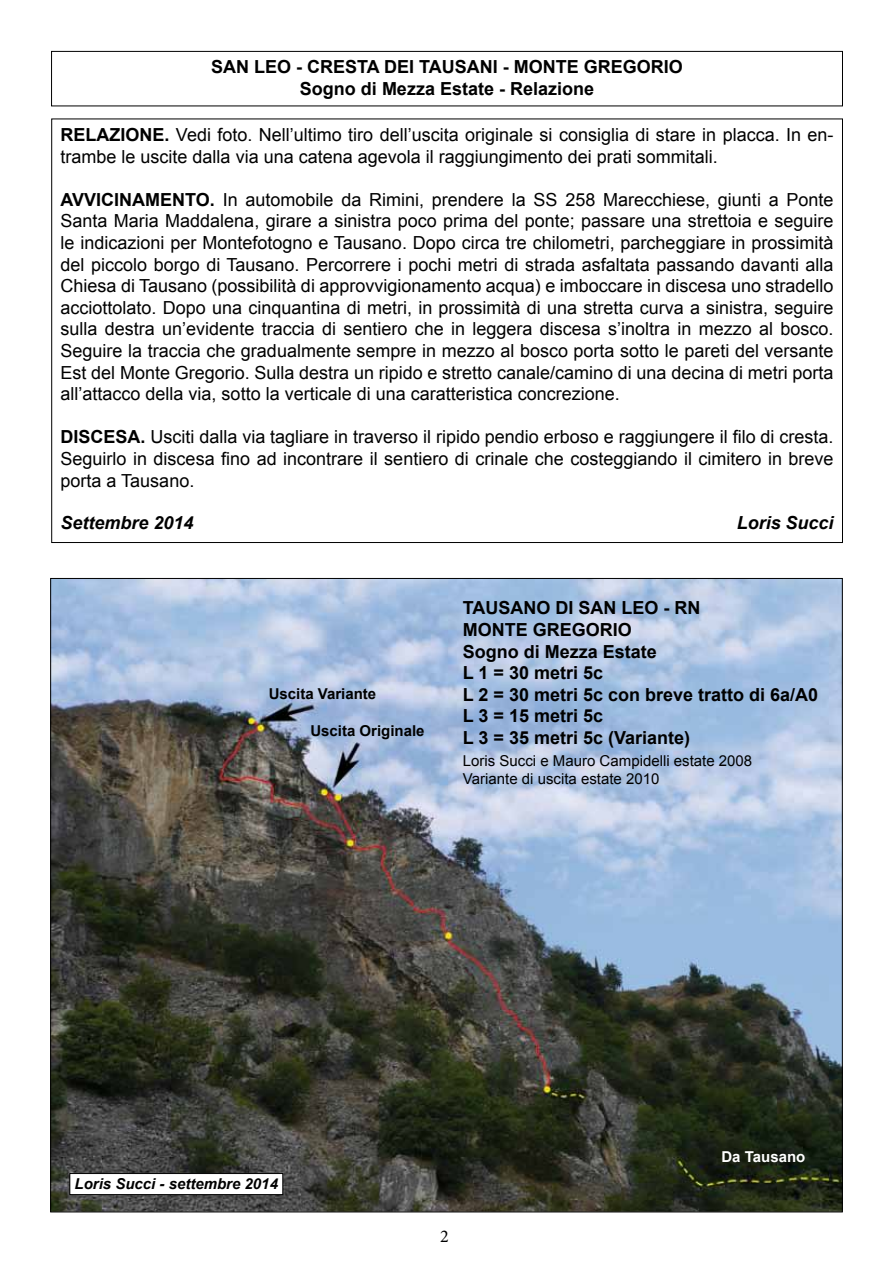
<style>
.page{position:relative;width:893px;height:1263px;background:#fff}
.page>*{position:absolute;margin:0;border:0;box-sizing:border-box;transform-origin:0 0}
.t1{font:18px/21.6px "Arial";color:#000;text-align:justify}
.t2{font:700 18px/21.6px "Arial";color:#000;text-align:center}
.t3{font:italic 700 18px "Arial";color:#000}
.t4{font:18px "Minion Pro";color:#000}
.t5{font:15px/18px "Arial";color:#000}
.t6{font:700 15px "Arial";color:#000}
.t7{font:italic 700 15px "Arial";color:#000}
.t8{font:700 15px "Arial";color:#fff}
.s1{font-weight:700}
</style>
<div class="page">
<img style="left:52px;top:580px;width:789px;height:630px">
<div style="left:51px;top:51px;width:792px;height:55px;border:1px solid #000"></div>
<div style="left:70px;top:1173px;width:213px;height:21px;background:#fff"></div>
<div style="left:69px;top:1173px;width:214px;height:22px;border:1px solid #000"></div>
<p class="t2" style="left:211px;top:57px;width:473px">SAN LEO - CRESTA DEI TAUSANI - MONTE GREGORIO<br>Sogno di Mezza Estate - Relazione</p>
<p class="t1" style="left:61px;top:124px;width:774px"><span class="s1">RELAZIONE.</span> Vedi foto. Nell’ultimo tiro dell’uscita originale si consiglia di stare in placca. In en&shy;trambe le uscite dalla via una catena agevola il raggiungimento dei prati sommitali.</p>
<p class="t1" style="left:61px;top:189px;width:774px"><span class="s1">AVVICINAMENTO.</span> In automobile da Rimini, prendere la SS 258 Marecchiese, giunti a Ponte Santa Maria Maddalena, girare a sinistra poco prima del ponte; passare una strettoia e seguire le indicazioni per Montefotogno e Tausano. Dopo circa tre chilometri, parcheggiare in prossimità del piccolo borgo di Tausano. Percorrere i pochi metri di strada asfaltata passando davanti alla Chiesa di Tausano (possibilità di approvvigionamento acqua) e imboccare in discesa uno stradello acciottolato. Dopo una cinquantina di metri, in prossimità di una stretta curva a sinistra, seguire sulla destra un’evidente traccia di sentiero che in leggera discesa s’inoltra in mezzo al bosco.<br>Seguire la traccia che gradualmente sempre in mezzo al bosco porta sotto le pareti del versante Est del Monte Gregorio. Sulla destra un ripido e stretto canale/camino di una decina di metri porta all’attacco della via, sotto la verticale di una caratteristica concrezione.</p>
<p class="t1" style="left:61px;top:426px;width:774px"><span class="s1">DISCESA.</span> Usciti dalla via tagliare in traverso il ripido pendio erboso e raggiungere il filo di cresta.<br>Seguirlo in discesa fino ad incontrare il sentiero di crinale che costeggiando il cimitero in breve porta a Tausano.</p>
<p class="t3" style="left:61px;top:511px;width:135px">Settembre 2014</p>
<p class="t3" style="left:737px;top:511px;width:98px">Loris Succi</p>
<p class="t6" style="left:269px;top:684px;width:109px">Uscita Variante</p>
<p class="t6" style="left:310px;top:720px;width:116px">Uscita Originale</p>
<p class="t2" style="left:463px;top:598px;width:357px;text-align:left">TAUSANO DI SAN LEO - RN<br>MONTE GREGORIO<br>Sogno di Mezza Estate<br>L 1 = 30 metri 5c<br>L 2 = 30 metri 5c con breve tratto di 6a/A0<br>L 3 = 15 metri 5c<br>L 3 = 35 metri 5c (Variante)</p>
<p class="t5" style="left:463px;top:751px;width:291px">Loris Succi e Mauro Campidelli estate 2008<br>Variante di uscita estate 2010</p>
<p class="t7" style="left:75px;top:1174px;width:205px">Loris Succi - settembre 2014</p>
<p class="t4" style="left:440px;top:1224px;width:10px">2</p>
<p class="t8" style="left:721px;top:1147px;width:85px">Da Tausano</p>
</div>
